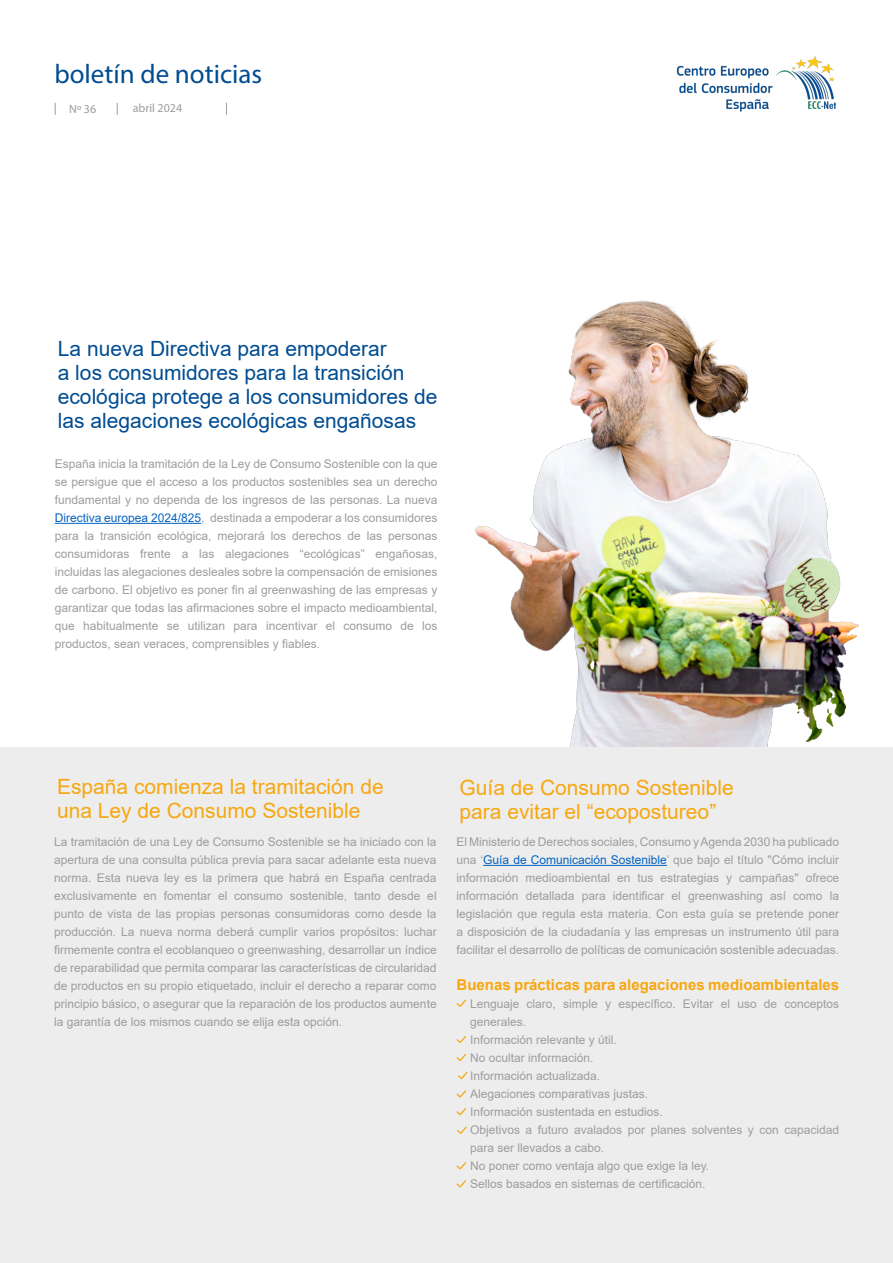
<style>
.page{position:relative;width:893px;height:1263px;background:#fff}
.page>*{position:absolute;margin:0;border:0;box-sizing:border-box;transform-origin:0 0}
.t1{font:27px "Myriad Pro";color:#004c91}
.t2{font:21px/24px "Arial";color:#004c91}
.t3{font:21px/24px "Arial";color:#f7a711}
.t4{font:700 15px "Arial";color:#f7a711}
.t5{font:12px/18px "Arial";color:#9d9d9d;text-align:justify}
.t6{font:12px "Myriad Pro";color:#9d9d9d}
.s1{color:#0563c1}
</style>
<div class="page">
<svg style="left:55px;top:103px;width:1px;height:12px"></svg>
<svg style="left:117px;top:103px;width:1px;height:12px"></svg>
<svg style="left:226px;top:103px;width:1px;height:12px"></svg>
<img style="left:676px;top:56px;width:159px;height:56px">
<img style="left:455px;top:300px;width:404px;height:448px">
<div style="left:0;top:748px;width:893px;height:515px;background:#ededed"></div>
<hr style="left:55px;top:523px;width:146px;height:1px;background:#0563c1">
<hr style="left:483px;top:865px;width:184px;height:1px;background:#0563c1">
<svg style="left:458px;top:1072px;width:9px;height:7px"></svg>
<svg style="left:457px;top:1127px;width:10px;height:7px"></svg>
<svg style="left:456px;top:1000px;width:10px;height:7px"></svg>
<svg style="left:456px;top:1036px;width:10px;height:7px"></svg>
<svg style="left:456px;top:1054px;width:10px;height:7px"></svg>
<svg style="left:456px;top:1090px;width:10px;height:7px"></svg>
<svg style="left:456px;top:1108px;width:10px;height:7px"></svg>
<svg style="left:456px;top:1162px;width:10px;height:7px"></svg>
<svg style="left:456px;top:1180px;width:10px;height:7px"></svg>
<h1 class="t1" style="left:54px;top:57px;width:209px">boletín de noticias</h1>
<p class="t6" style="left:69px;top:101px;width:29px">Nº 36</p>
<p class="t6" style="left:133px;top:101px;width:51px">abril 2024</p>
<h2 class="t2" style="left:58px;top:337px;width:381px">La nueva Directiva para empoderar<br>a los consumidores para la transición ecológica protege a los consumidores de las alegaciones ecológicas engañosas</h2>
<p class="t5" style="left:55px;top:455px;width:384px">España inicia la tramitación de la Ley de Consumo Sostenible con la que se persigue que el acceso a los productos sostenibles sea un derecho fundamental y no dependa de los ingresos de las personas. La nueva <span class="s1">Directiva europea 2024/825</span>, destinada a empoderar a los consumidores para la transición ecológica, mejorará los derechos de las personas consumidoras frente a las alegaciones “ecológicas” engañosas, incluidas las alegaciones desleales sobre la compensación de emisiones de carbono. El objetivo es poner fin al greenwashing de las empresas y garantizar que todas las afirmaciones sobre el impacto medioambiental, que habitualmente se utilizan para incentivar el consumo de los productos, sean veraces, comprensibles y fiables.</p>
<h2 class="t3" style="left:57px;top:775px;width:328px">España comienza la tramitación de una Ley de Consumo Sostenible</h2>
<p class="t5" style="left:54px;top:833px;width:384px">La tramitación de una Ley de Consumo Sostenible se ha iniciado con la apertura de una consulta pública previa para sacar adelante esta nueva norma. Esta nueva ley es la primera que habrá en España centrada exclusivamente en fomentar el consumo sostenible, tanto desde el punto de vista de las propias personas consumidoras como desde la producción. La nueva norma deberá cumplir varios propósitos: luchar firmemente contra el ecoblanqueo o greenwashing, desarrollar un índice de reparabilidad que permita comparar las características de circularidad de productos en su propio etiquetado, incluir el derecho a reparar como principio básico, o asegurar que la reparación de los productos aumente la garantía de los mismos cuando se elija esta opción.</p>
<h2 class="t3" style="left:459px;top:776px;width:276px">Guía de Consumo Sostenible para evitar el “ecopostureo”</h2>
<p class="t5" style="left:456px;top:833px;width:384px">El Ministerio de Derechos sociales, Consumo y Agenda 2030 ha publicado una ‘<span class="s1">Guía de Comunicación Sostenible</span>’ que bajo el título "Cómo incluir información medioambiental en tus estrategias y campañas" ofrece información detallada para identificar el greenwashing así como la legislación que regula esta materia. Con esta guía se pretende poner a disposición de la ciudadanía y las empresas un instrumento útil para facilitar el desarrollo de políticas de comunicación sostenible adecuadas.</p>
<p class="t4" style="left:456px;top:974px;width:384px">Buenas prácticas para alegaciones medioambientales</p>
<p class="t5" style="left:470px;top:995px;width:371px;text-align:left">Lenguaje claro, simple y específico. Evitar el uso de conceptos generales.<br>Información relevante y útil.<br>No ocultar información.<br>Información actualizada.<br>Alegaciones comparativas justas.<br>Información sustentada en estudios.<br>Objetivos a futuro avalados por planes solventes y con capacidad para ser llevados a cabo.<br>No poner como ventaja algo que exige la ley.<br>Sellos basados en sistemas de certificación.</p>
</div>
